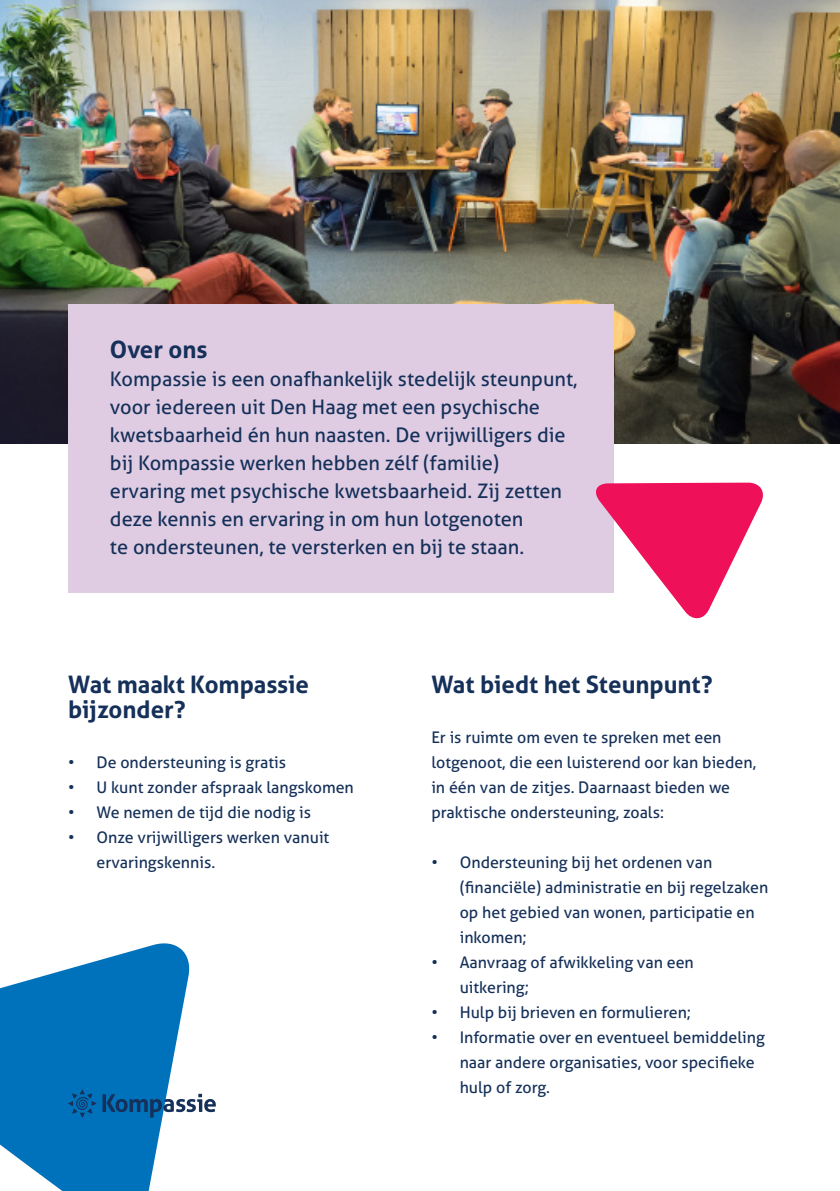
<style>
.page{position:relative;width:840px;height:1191px;background:#fff}
.page>*{position:absolute;margin:0;border:0;box-sizing:border-box;transform-origin:0 0}
.Inleiding{font:700 24px "Aller";color:#153059}
.t1{font:20px/28px "Aller";color:#153059}
.t2{font:16px/25px "Aller";color:#153059}
</style>
<div class="page">
<svg style="left:0;top:943px;width:190px;height:248px;fill:#0072bc"></svg>
<img style="left:0;top:0;width:839px;height:443px">
<div style="left:68px;top:304px;width:545px;height:289px;background:#dfcce3"></div>
<svg style="left:102px;top:1093px;width:114px;height:24px"></svg>
<svg style="left:68px;top:1089px;width:28px;height:28px"></svg>
<svg style="left:596px;top:482px;width:167px;height:137px"></svg>
<p class="Inleiding" style="left:110px;top:335px;width:99px">Over ons</p>
<p class="t1" style="left:110px;top:365px;width:469px">Kompassie is een onafhankelijk stedelijk steunpunt, voor iedereen uit Den Haag met een psychische kwetsbaarheid én hun naasten. De vrijwilligers die bij Kompassie werken hebben zélf (familie) ervaring met psychische kwetsbaarheid. Zij zetten deze kennis en ervaring in om hun lotgenoten<br>te ondersteunen, te versterken en bij te staan.</p>
<p class="Inleiding" style="left:68px;top:670px;width:242px">Wat maakt Kompassie</p>
<p class="Inleiding" style="left:68px;top:695px;width:119px">bijzonder?</p>
<p class="t2" style="left:68px;top:750px;width:219px">• De ondersteuning is gratis</p>
<p class="t2" style="left:68px;top:775px;width:287px">• U kunt zonder afspraak langskomen</p>
<p class="t2" style="left:68px;top:800px;width:244px">• We nemen de tijd die nodig is</p>
<p class="t2" style="left:96px;top:825px;width:234px;text-indent:-28px">• Onze vrijwilligers werken vanuit ervaringskennis.</p>
<p class="Inleiding" style="left:431px;top:670px;width:282px">Wat biedt het Steunpunt?</p>
<p class="t2" style="left:431px;top:725px;width:326px">Er is ruimte om even te spreken met een lotgenoot, die een luisterend oor kan bieden, in één van de zitjes. Daarnaast bieden we praktische ondersteuning, zoals:</p>
<p class="t2" style="left:459px;top:850px;width:310px;text-indent:-28px">• Ondersteuning bij het ordenen van (financiële) administratie en bij regelzaken op het gebied van wonen, participatie en inkomen;</p>
<p class="t2" style="left:459px;top:950px;width:235px;text-indent:-28px">• Aanvraag of afwikkeling van een uitkering;</p>
<p class="t2" style="left:431px;top:1000px;width:261px">• Hulp bij brieven en formulieren;</p>
<p class="t2" style="left:459px;top:1025px;width:306px;text-indent:-28px">• Informatie over en eventueel bemiddeling naar andere organisaties, voor specifieke hulp of zorg.</p>
</div>
